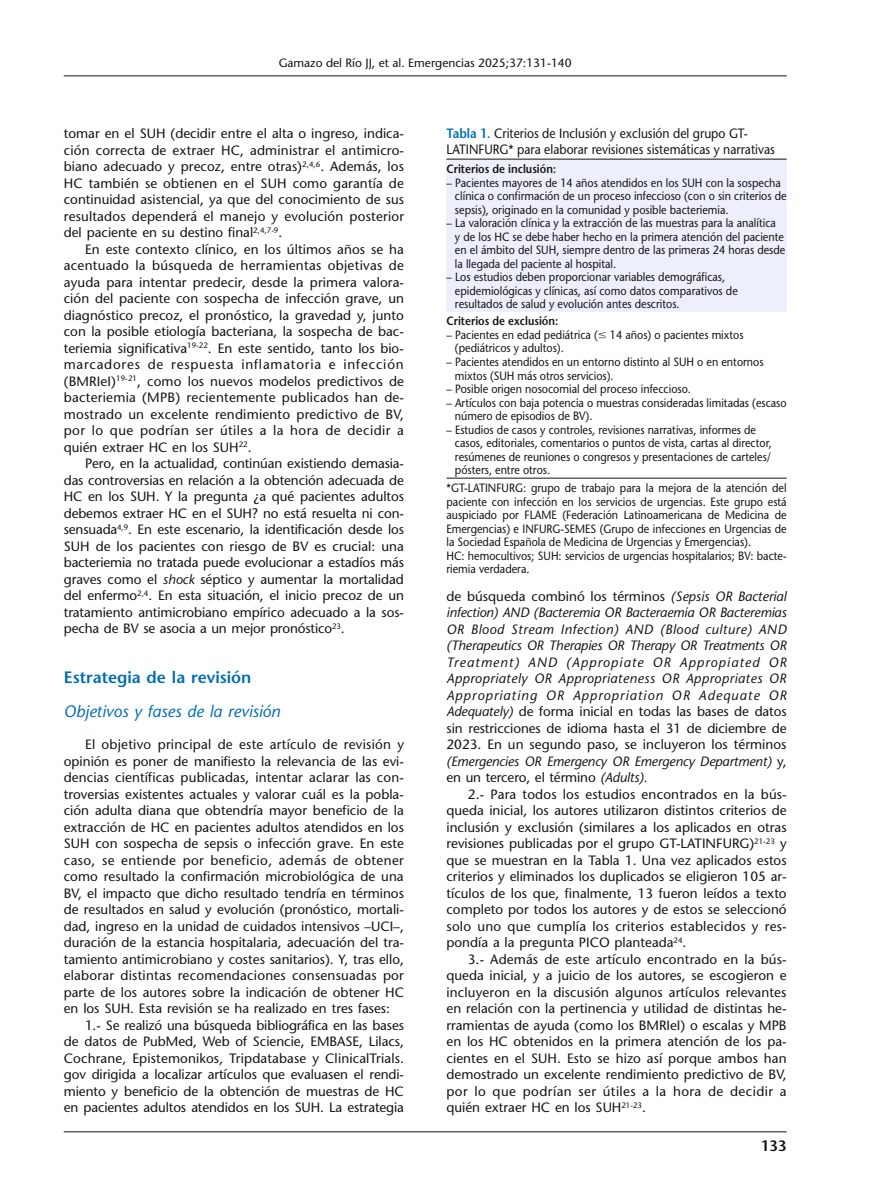
<style>
.page{position:relative;width:893px;height:1191px;background:#fff}
.page>*{position:absolute;margin:0;border:0;box-sizing:border-box;transform-origin:0 0}
._02_Ladillo_con_1_y_1_cursiva{font:italic 16.5px "Stone Sans";color:#006cb2}
._01_Ladillo_con_2_y_1_negrita{font:600 16.5px "Stone Sans";color:#006cb2}
.t1{font:600 15px "Stone Sans";color:#131413}
._04_Titulo_tabla{font:13.5px/16.5px "Stone Sans";color:#131413;text-align:justify}
.t2{font:italic 13.5px/16.5px "Stone Sans";letter-spacing:-.01em;color:#131413;text-align:justify}
._04_Titulo_tabla-2{font:13.5px/16.2px "Stone Sans";color:#131413;scale:.9 1}
._06_Texto_tabla{font:12px/13.5px "Stone Sans";color:#131413;scale:.9 1}
._07_Nota_tabla{font:12px/13.5px "Stone Sans";color:#131413;text-align:justify;scale:.9 1}
._07_Nota_tabla-2{font:12px "Stone Sans";color:#131413}
._06_Texto_tabla-2{font:600 12px "Stone Sans";color:#131413;scale:.9 1}
.s1{font-style:italic}
.s2{font-weight:600;color:#006cb2}
.s3{font-family:"Mathematical Pi One"}
.s4{font-style:normal}
</style>
<div class="page">
<hr style="left:64px;top:1131px;width:723px;height:1px;background:#131413">
<hr style="left:64px;top:75px;width:723px;height:1px;background:#131413">
<div style="left:446px;top:159px;width:341px;height:153px;background:#edf0fc"></div>
<hr style="left:446px;top:478px;width:341px;height:1px;background:#131413">
<hr style="left:446px;top:159px;width:341px;height:1px;background:#131413">
<p class="_07_Nota_tabla-2" style="left:279px;top:56px;width:294px">Gamazo del Río JJ, et al. Emergencias 2025;37:131-140</p>
<p class="_04_Titulo_tabla" style="left:64px;top:125px;width:342px">tomar en el SUH (decidir entre el alta o ingreso, indica&shy;ción correcta de extraer HC, administrar el antimicro&shy;biano adecuado y precoz, entre otras)<sup>2,4,6</sup>. Además, los HC también se obtienen en el SUH como garantía de continuidad asistencial, ya que del conocimiento de sus resultados dependerá el manejo y evolución posterior del paciente en su destino final<sup>2,4,7-9</sup>.</p>
<p class="_04_Titulo_tabla" style="left:64px;top:241px;width:342px;text-indent:21px">En este contexto clínico, en los ú ltimos años se ha acentuado la búsqueda de herramientas objetivas de ayuda para intentar predecir, desde la primera valora&shy;ción del paciente con sospecha de infección grave, un diagnóstico precoz, el pronóstico, la gravedad y, junto con la posible etiología bacteriana, la sospecha de bac&shy;teriemia significativa<sup>19-22</sup>. En este sentido, tanto los bio&shy;marcadores de respuesta inflamatoria e infección (BMRIeI)<sup>19-21</sup>, como los nuevos modelos predictivos de bacteriemia (MPB) recientemente publicados han de&shy;mostrado un excelente rendimiento predictivo de BV, por lo que podrían ser útiles a la hora de decidir a quién extraer HC en los SUH<sup>22</sup>.</p>
<p class="_04_Titulo_tabla" style="left:64px;top:455px;width:342px;text-indent:21px">Pero, en la actualidad, continúan existiendo demasia&shy;das controversias en relación a la obtención adecuada de HC en los SUH. Y la pregunta ¿a qué pacientes adultos debemos extraer HC en el SUH? no está resuelta ni con&shy;sensuada<sup>4,9</sup>. En este escenario, la identificación desde los SUH de los pacientes con riesgo de BV es crucial: una bacteriemia no tratada puede evolucionar a estadíos más graves como el <span class="s1">shock</span> séptico y aumentar la mortalidad del enfermo<sup>2,4</sup>. En esta situación, el inicio precoz de un tratamiento antimicrobiano empírico adecuado a la sos&shy;pecha de BV se asocia a un mejor pronóstico<sup>23</sup>.</p>
<p class="_01_Ladillo_con_2_y_1_negrita" style="left:64px;top:667px;width:189px">Estrategia de la revisión</p>
<p class="_02_Ladillo_con_1_y_1_cursiva" style="left:64px;top:702px;width:218px">Objetivos y fases de la revisión</p>
<p class="_04_Titulo_tabla" style="left:64px;top:736px;width:342px;text-indent:21px">El objetivo principal de este artículo de revisión y opinión es poner de manifiesto la relevancia de las evi&shy;dencias científicas publicadas, intentar aclarar las con&shy;troversias existentes actuales y valorar cuál es la pobla&shy;ción adulta diana que obtendría mayor beneficio de la extracción de HC en pacientes adultos atendidos en los SUH con sospecha de sepsis o infección grave. En este caso, se entiende por beneficio, además de obtener como resultado la confirmación microbiológica de una BV, el impacto que dicho resultado tendría en términos de resultados en salud y evolución (pronóstico, mortali&shy;dad, ingreso en la unidad de cuidados intensivos –UCI–, duración de la estancia hospitalaria, adecuación del tra&shy;tamiento antimicrobiano y costes sanitarios). Y, tras ello, elaborar distintas recomendaciones consensuadas por parte de los autores sobre la indicación de obtener HC en los SUH. Esta revisión se ha realizado en tres fases:</p>
<p class="_04_Titulo_tabla" style="left:64px;top:1016px;width:342px;text-indent:21px">1.- Se realizó una búsqueda bibliográfica en las bases de datos de PubMed, Web of Sciencie, EMBASE, Lilacs, Cochrane, Epistemonikos, Tripdatabase y ClinicalTrials. gov dirigida a localizar artículos que evaluasen el rendi&shy;miento y beneficio de la obtención de muestras de HC en pacientes adultos atendidos en los SUH. La estrategia</p>
<p class="_04_Titulo_tabla-2" style="left:446px;top:125px;width:366px"><span class="s2">Tabla 1.</span> Criterios de Inclusión y exclusión del grupo GT-<br>LATINFURG* para elaborar revisiones sistemáticas y narrativas</p>
<p class="_06_Texto_tabla-2" style="left:446px;top:162px;width:123px">Criterios de inclusión:</p>
<p class="_06_Texto_tabla" style="left:455px;top:176px;width:370px;text-indent:-8px">– Pacientes mayores de 14 años atendidos en los SUH con la sospecha clínica o confirmación de un proceso infeccioso (con o sin criterios de sepsis), originado en la comunidad y posible bacteriemia.</p>
<p class="_06_Texto_tabla" style="left:455px;top:216px;width:369px;text-indent:-8px">– La valoración clínica y la extracción de las muestras para la analítica<br>y de los HC se debe haber hecho en la primera atención del paciente en el ámbito del SUH, siempre dentro de las primeras 24 horas desde la llegada del paciente al hospital.</p>
<p class="_06_Texto_tabla" style="left:455px;top:270px;width:316px;text-indent:-8px">– Los estudios deben proporcionar variables demográficas, epidemiológicas y clínicas, así como datos comparativos de resultados de salud y evolución antes descritos.</p>
<p class="_06_Texto_tabla-2" style="left:446px;top:314px;width:126px">Criterios de exclusión:</p>
<p class="_06_Texto_tabla" style="left:455px;top:328px;width:322px;text-indent:-8px">– Pacientes en edad pediátrica (<span class="s3">#</span> 14 años) o pacientes mixtos (pediátricos y adultos).</p>
<p class="_06_Texto_tabla" style="left:455px;top:355px;width:344px;text-indent:-8px">– Pacientes atendidos en un entorno distinto al SUH o en entornos mixtos (SUH más otros servicios).</p>
<p class="_06_Texto_tabla" style="left:446px;top:382px;width:273px">– Posible origen nosocomial del proceso infeccioso.</p>
<p class="_06_Texto_tabla" style="left:455px;top:395px;width:370px;text-indent:-8px">– Artículos con baja potencia o muestras consideradas limitadas (escaso número de episodios de BV).</p>
<p class="_06_Texto_tabla" style="left:455px;top:422px;width:354px;text-indent:-8px">– Estudios de casos y controles, revisiones narrativas, informes de casos, editoriales, comentarios o puntos de vista, cartas al director, resúmenes de reuniones o congresos y presentaciones de carteles/ pósters, entre otros.</p>
<p class="_07_Nota_tabla" style="left:446px;top:481px;width:379px">*GT-LATINFURG: grupo de trabajo para la mejora de la atención del paciente con infección en los servicios de urgencias. Este grupo está auspiciado por FLAME (Federación Latinoamericana de Medicina de Emergencias) e INFURG-SEMES (Grupo de infecciones en Urgencias de la Sociedad Española de Medicina de Urgencias y Emergencias).</p>
<p class="_07_Nota_tabla" style="left:446px;top:548px;width:379px">HC: hemocultivos; SUH: servicios de urgencias hospitalarios; BV: bacte&shy;riemia verdadera.</p>
<p class="t2" style="left:446px;top:588px;width:342px"><span class="s4">de búsqueda combinó los términos</span> (Sepsis OR Bacterial infection) AND (Bacteremia OR Bacteraemia OR Bacteremias OR Blood Stream Infection) AND (Blood culture) AND (Therapeutics OR Therapies OR Therapy OR Treatments OR Treatment) AND (Appropiate OR Appropiated OR Appropriately OR Appropriateness OR Appropriates OR Appropriating OR Appropriation OR Adequate OR Adequately) <span class="s4">de forma inicial en todas las bases de datos sin restricciones de idioma hasta el 31 de diciembre de 2023. En un segundo paso, se incluyeron los términos </span>(Emergencies OR Emergency OR Emergency Department) <span class="s4">y, en un tercero, el término</span> (Adults).</p>
<p class="_04_Titulo_tabla" style="left:446px;top:786px;width:342px;text-indent:21px">2.- Para todos los estudios encontrados en la bús&shy;queda inicial, los autores utilizaron distintos criterios de inclusión y exclusión (similares a los aplicados en otras revisiones publicadas por el grupo GT-LATINFURG)<sup>21-23</sup> y que se muestran en la Tabla 1. Una vez aplicados estos criterios y eliminados los duplicados se eligieron 105 ar&shy;tículos de los que, finalmente, 13 fueron leídos a texto completo por todos los autores y de estos se seleccionó solo uno que cumplía los criterios establecidos y res&shy;pondía a la pregunta PICO planteada<sup>24</sup>.</p>
<p class="_04_Titulo_tabla" style="left:446px;top:951px;width:342px;text-indent:21px">3.- Además de este artículo encontrado en la bús&shy;queda inicial, y a juicio de los autores, se escogieron e incluyeron en la discusión algunos artículos relevantes en relación con la pertinencia y utilidad de distintas he&shy;rramientas de ayuda (como los BMRIeI) o escalas y MPB en los HC obtenidos en la primera atención de los pa&shy;cientes en el SUH. Esto se hizo así porque ambos han demostrado un excelente rendimiento predictivo de BV, por lo que podrían ser útiles a la hora de decidir a quién extraer HC en los SUH<sup>21-23</sup>.</p>
<p class="t1" style="left:761px;top:1136px;width:27px">133</p>
</div>
